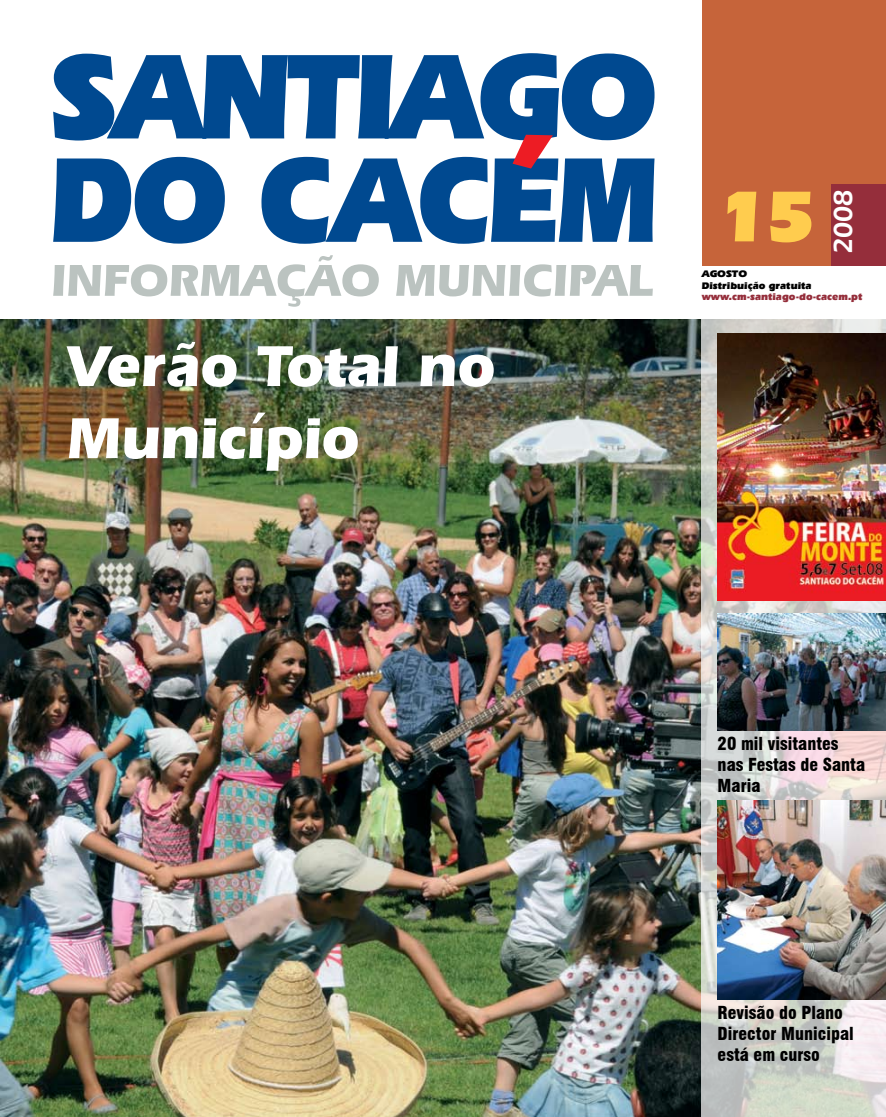
<style>
.page{position:relative;width:886px;height:1117px;background:#fff}
.page>*{position:absolute;margin:0;border:0;box-sizing:border-box;transform-origin:0 0}
.t1{font:900 75px "Eras IT Cby BT";color:#ffcc4e}
.t2{font:700 60px/72px "Eras IT Cby BT";color:#fff}
.t3{font:600 27.5px "Eras IT Cby BT";color:#fff}
.t4{font:900 condensed 17.5px/21px "Swiss 721 BT";color:#000}
.t5{font:900 10px "Eras IT Cby BT";color:#952e3b}
.t6{font:900 10px/12px "Eras IT Cby BT";color:#000}
</style>
<div class="page">
<img style="left:0;top:319px;width:702px;height:797px">
<svg style="left:702px;top:319px;width:184px;height:797px"></svg>
<div style="left:702px;top:0;width:184px;height:266px;background:#c6643a"></div>
<div style="left:831px;top:184px;width:55px;height:82px;background:#952e3b"></div>
<svg style="left:53px;top:53px;width:601px;height:87px;fill:#004990"></svg>
<svg style="left:53px;top:157px;width:601px;height:87px;fill:#004990"></svg>
<svg style="left:512px;top:135px;width:41px;height:33px"></svg>
<svg style="left:53px;top:255px;width:600px;height:51px"></svg>
<img style="left:718px;top:333px;width:168px;height:267px">
<img style="left:718px;top:613px;width:168px;height:117px">
<img style="left:718px;top:800px;width:168px;height:199px">
<h2 class="t2" style="left:67px;top:329px;width:430px">Verão Total no<br>Município</h2>
<h1 class="t1" style="left:717px;top:169px;width:101px">15</h1>
<h3 class="t3" style="left:826px;top:254px;width:66px;rotate:-90deg">2008</h3>
<p class="t6" style="left:702px;top:267px;width:111px">AGOSTO<br>Distribuição gratuita</p>
<p class="t5" style="left:702px;top:290px;width:162px">www.cm-santiago-do-cacem.pt</p>
<p class="t4" style="left:718px;top:732px;width:149px">20 mil visitantes nas Festas de Santa<br>Maria</p>
<p class="t4" style="left:718px;top:1002px;width:138px">Revisão do Plano<br>Director Municipal está em curso</p>
</div>
